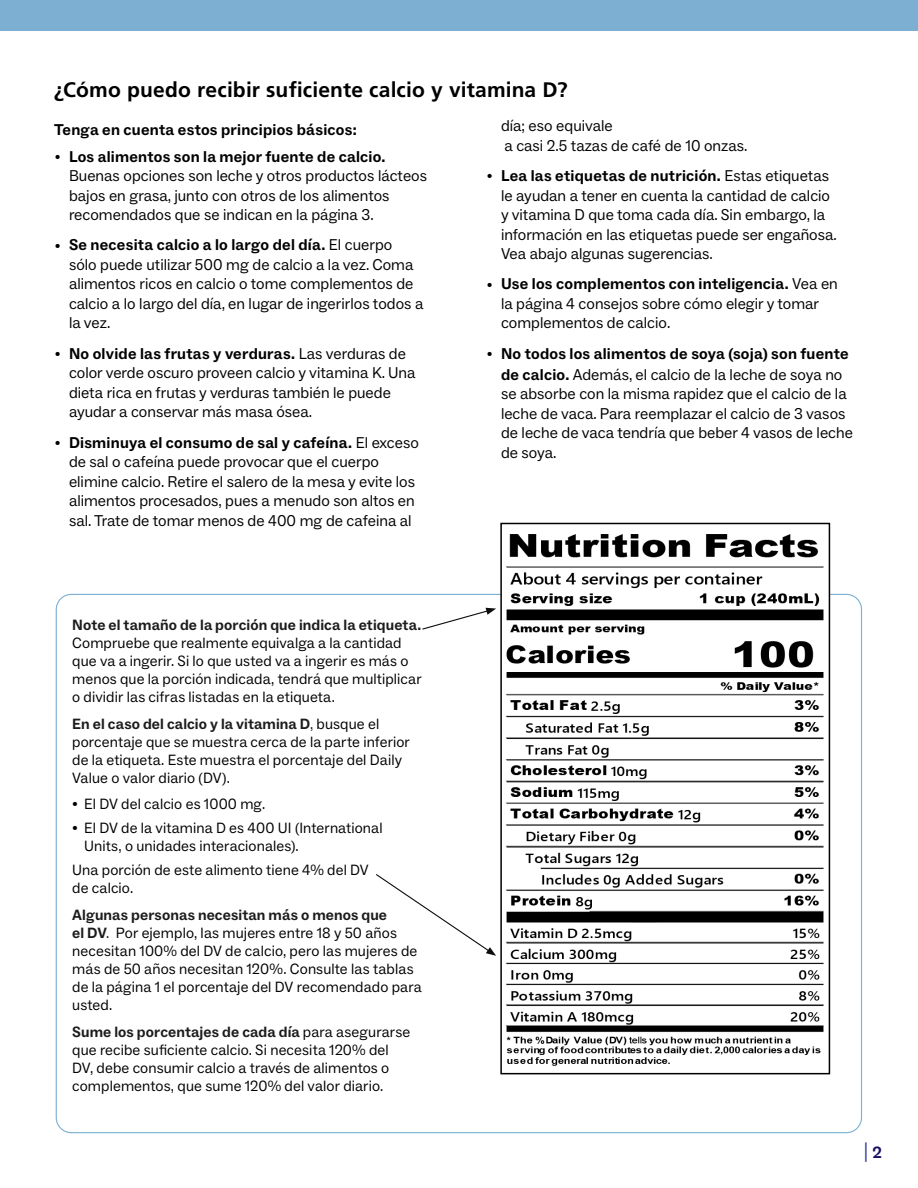
<style>
.page{position:relative;width:918px;height:1188px;background:#fff}
.page>*{position:absolute;margin:0;border:0;box-sizing:border-box;transform-origin:0 0}
.Level_1{font:700 21px "Frutiger LT Std";letter-spacing:.01em;color:#000}
.t1{font:19.5px "ABC Social";color:#293896}
.t2{font:15.75px/19.5px "ABC Social";color:#000}
.Level_1-2{font:700 15.75px/21px "ABC Social";letter-spacing:.015em;color:#000;text-align:center}
.Illustration_labels{font:15px/18px "ABC Social";letter-spacing:.01em;color:#000}
.s1{font-family:"Adobe Garamond Pro";font-size:15px}
.s2{font-weight:700}
.s3{font-family:"Adobe Garamond Pro";font-weight:400;font-size:15px}
.s4{font-weight:400}
.s5{font-weight:700;color:#1c1c1c}
.s6{color:#1c1c1c}
.s7{font-family:"Adobe Garamond Pro"}
.s8{font-weight:700;font-size:16.5px;color:#1b1464}
</style>
<div class="page">
<div style="left:0;top:0;width:918px;height:31px;background:#7cafd1"></div>
<svg style="left:376px;top:874px;width:120px;height:82px"></svg>
<svg style="left:422px;top:608px;width:74px;height:22px"></svg>
<img style="left:505px;top:534px;width:319px;height:532px">
<div style="left:500px;top:523px;width:330px;height:551px;border:2px solid #000"></div>
<p class="Level_1" style="left:54px;top:77px;width:515px">¿Cómo puedo recibir suficiente calcio y vitamina D?</p>
<p class="Level_1-2" style="left:54px;top:119px;width:304px">Tenga en cuenta estos principios básicos:</p>
<p class="t2" style="left:69px;top:147px;width:360px;text-indent:-14px"><span class="s1">•</span> <span class="s2">Los alimentos son la mejor fuente de calcio.<br></span>Buenas opciones son leche y otros productos lácteos bajos en grasa, junto con otros de los alimentos recomendados que se indican en la página 3.</p>
<p class="t2" style="left:69px;top:236px;width:356px;text-indent:-14px"><span class="s1">•</span> <span class="s2">Se necesita calcio a lo largo del día.</span> El cuerpo sólo puede utilizar 500 mg de calcio a la vez. Coma alimentos ricos en calcio o tome complementos de calcio a lo largo del día, en lugar de ingerirlos todos a la vez.</p>
<p class="t2" style="left:69px;top:344px;width:348px;text-indent:-14px"><span class="s1">•</span> <span class="s2">No olvide las frutas y verduras.</span> Las verduras de color verde oscuro proveen calcio y vitamina K. Una dieta rica en frutas y verduras también le puede ayudar a conservar más masa ósea.</p>
<p class="t2" style="left:69px;top:433px;width:351px;text-indent:-14px"><span class="s1">•</span> <span class="s2">Disminuya el consumo de sal y cafeína.</span> El exceso de sal o cafeína puede provocar que el cuerpo elimine calcio. Retire el salero de la mesa y evite los alimentos procesados, pues a menudo son altos en sal. Trate de tomar menos de 400 mg de cafeina al</p>
<p class="t2" style="left:501px;top:116px;width:248px">día; eso equivale<br>a casi 2.5 tazas de café de 10 onzas.</p>
<p class="t2" style="left:501px;top:166px;width:337px;text-indent:-14px"><span class="s1">•</span> <span class="s2">Lea las etiquetas de nutrición.</span> Estas etiquetas le ayudan a tener en cuenta la cantidad de calcio y vitamina D que toma cada día. Sin embargo, la información en las etiquetas puede ser engañosa.<br>Vea abajo algunas sugerencias.</p>
<p class="t2" style="left:501px;top:275px;width:338px;text-indent:-14px"><span class="s1">•</span> <span class="s2">Use los complementos con inteligencia.</span> Vea en la página 4 consejos sobre cómo elegir y tomar complementos de calcio.</p>
<p class="Level_1-2" style="left:487px;top:343px;width:363px"><span class="s3">•</span> No todos los alimentos de soya (soja) son fuente de calcio. <span class="s4">Además, el calcio de la leche de soya no</span></p>
<p class="t2" style="left:501px;top:384px;width:354px">se absorbe con la misma rapidez que el calcio de la leche de vaca. Para reemplazar el calcio de 3 vasos de leche de vaca tendría que beber 4 vasos de leche de soya.</p>
<p class="Illustration_labels" style="left:72px;top:616px;width:351px"><span class="s5">Note el tamaño de la porción que indica la etiqueta.<br></span>Compruebe que realmente equivalga a la cantidad que va a ingerir. Si lo que usted va a ingerir es más o menos que la porción indicada, tendrá que multiplicar o dividir las cifras listadas en la etiqueta.</p>
<p class="Illustration_labels" style="left:72px;top:715px;width:339px"><span class="s5">En el caso del calcio y la vitamina D</span><span class="s6">,</span> busque el porcentaje que se muestra cerca de la parte inferior de la etiqueta. Este muestra el porcentaje del Daily Value o valor diario (DV).</p>
<p class="Illustration_labels" style="left:72px;top:795px;width:194px"><span class="s7">•</span> El DV del calcio es 1000 mg.</p>
<p class="Illustration_labels" style="left:84px;top:819px;width:300px;text-indent:-12px"><span class="s7">•</span> El DV de la vitamina D es 400 UI (International<br>Units, o unidades interacionales).</p>
<p class="Illustration_labels" style="left:72px;top:861px;width:298px">Una porción de este alimento tiene 4% del DV de calcio.</p>
<p class="Illustration_labels" style="left:72px;top:906px;width:351px"><span class="s5">Algunas personas necesitan más o menos que<br>el DV</span><span class="s6">.</span> Por ejemplo, las mujeres entre 18 y 50 años necesitan 100% del DV de calcio, pero las mujeres de más de 50 años necesitan 120%. Consulte las tablas de la página 1 el porcentaje del DV recomendado para usted.</p>
<p class="Illustration_labels" style="left:72px;top:1023px;width:340px"><span class="s5">Sume los porcentajes de cada día</span> para asegurarse que recibe suficiente calcio. Si necesita 120% del DV, debe consumir calcio a través de alimentos o complementos, que sume 120% del valor diario.</p>
<p class="t1" style="left:864px;top:1138px;width:20px">| <span class="s8">2</span></p>
</div>
